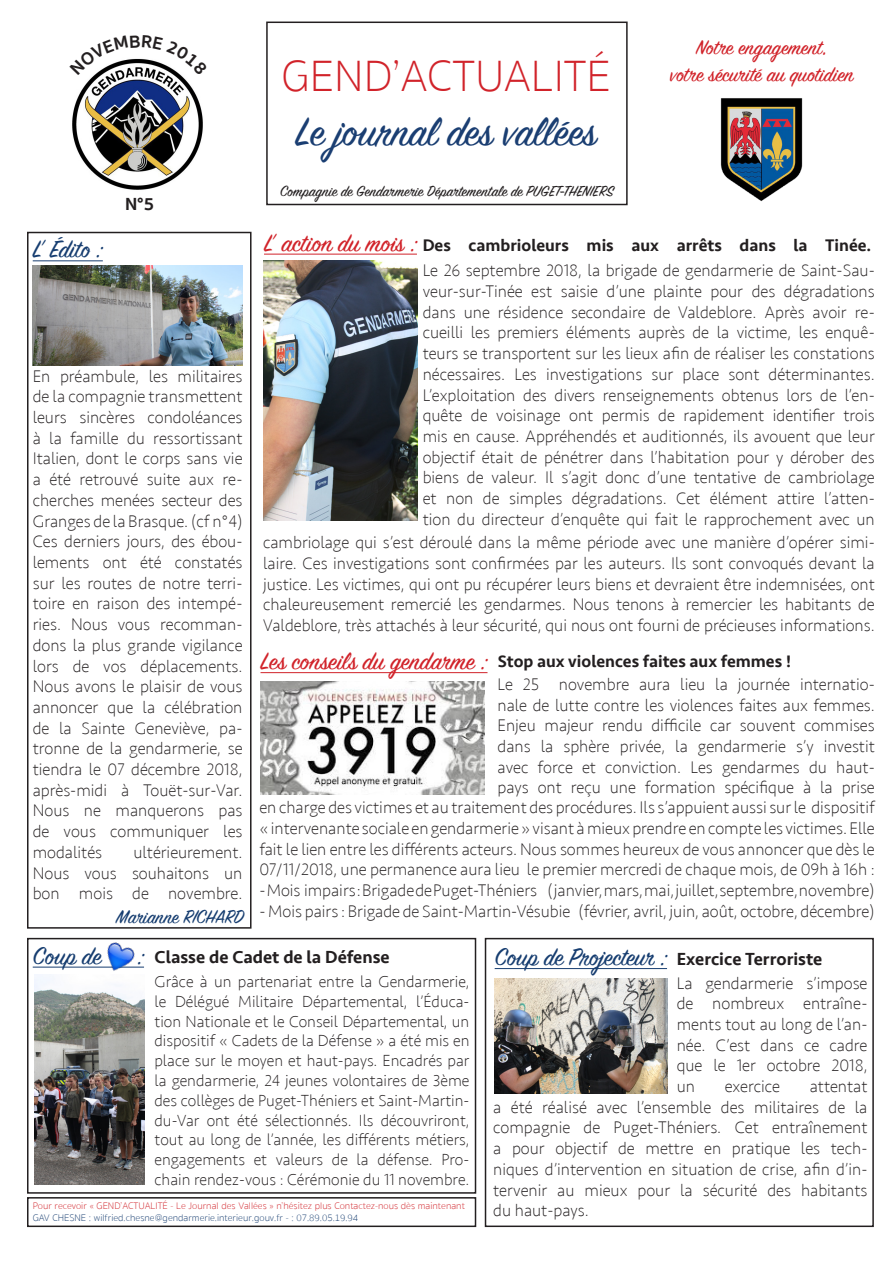
<style>
.page{position:relative;width:893px;height:1263px;background:#fff}
.page>*{position:absolute;margin:0;border:0;box-sizing:border-box;transform-origin:0 0}
.t1{font:45px "Sign Painter House Script";color:#1a3e72}
.t2{font:100 45px "Sukhumvit Set";color:#d1232a}
.t3{font:27px "Sign Painter House Script";color:#d1232a}
.t4{font:27px "Sign Painter House Script";color:#163d70}
.t5{font:22.5px "Sign Painter House Script";color:#d1232a}
.t6{font:21px "Sign Painter House Script";letter-spacing:-.005em;color:#163d70}
.t7{font:500 18px "Seravek";color:#231f20}
.t8{font:700 18px "Sukhumvit Set";color:#231f20}
.t9{font:200 17.25px/20.7px "Seravek";color:#231f20;text-align:justify}
.t10{font:500 17.25px "Seravek";color:#231f20}
.t11{font:200 16.5px/19.8px "Seravek";color:#231f20;text-align:justify}
.t12{font:16.5px "Sign Painter House Script";color:#231f20}
.t13{font:100 9.75px/11.7px "Sukhumvit Set";color:#d1232a}
.s1{color:#163d70}
</style>
<div class="page">
<div style="left:27px;top:232px;width:225px;height:697px;border:2px solid #231f20"></div>
<hr style="left:33px;top:261px;width:70px;height:1px;background:#163d70">
<hr style="left:264px;top:254px;width:153px;height:1px;background:#d1232a">
<div style="left:485px;top:938px;width:389px;height:289px;border:2px solid #231f20"></div>
<hr style="left:495px;top:968px;width:172px;height:1px;background:#163d70">
<img style="left:494px;top:978px;width:173px;height:116px">
<img style="left:33px;top:266px;width:209px;height:100px">
<div style="left:27px;top:1197px;width:449px;height:30px;border:2px solid #231f20"></div>
<div style="left:266px;top:22px;width:362px;height:183px;border:2px solid #231f20"></div>
<hr style="left:261px;top:672px;width:226px;height:1px;background:#d1232a">
<img style="left:720px;top:98px;width:83px;height:104px">
<div style="left:27px;top:938px;width:449px;height:256px;border:2px solid #231f20"></div>
<img style="left:72px;top:75px;width:131px;height:115px">
<img style="left:263px;top:261px;width:155px;height:260px">
<img style="left:261px;top:681px;width:224px;height:114px">
<hr style="left:33px;top:967px;width:111px;height:1px;background:#163d70">
<img style="left:34px;top:975px;width:111px;height:209px">
<img style="left:102px;top:940px;width:37px;height:37px">
<svg style="left:277px;top:335px;width:18px;height:7px"></svg>
<svg style="left:94px;top:58px;width:87px;height:17px"></svg>
<p class="t8" style="left:125px;top:190px;width:31px">N°5</p>
<p class="t2" style="left:281px;top:46px;width:331px">GEND’ACTUALITÉ</p>
<p class="t1" style="left:296px;top:104px;width:302px">Le journal des vallées</p>
<p class="t12" style="left:280px;top:180px;width:335px">Compagnie de Gendarmerie Départementale de PUGET-THENIERS</p>
<p class="t5" style="left:696px;top:33px;width:132px">Notre engagement,</p>
<p class="t5" style="left:670px;top:60px;width:185px">votre sécurité au quotidien</p>
<p class="t4" style="left:33px;top:233px;width:72px">L’ Édito :</p>
<p class="t3" style="left:264px;top:226px;width:154px">L’ action du mois :</p>
<p class="t10" style="left:423px;top:234px;width:450px">Des cambrioleurs mis aux arrêts dans la Tinée.</p>
<p class="t9" style="left:423px;top:260px;width:454px">Le 26 septembre 2018, la brigade de gendarmerie de Saint-Sau&shy;veur-sur-Tinée est saisie d’une plainte pour des dégradations dans une résidence secondaire de Valdeblore. Après avoir re&shy;cueilli les premiers éléments auprès de la victime, les enquê&shy;teurs se transportent sur les lieux afin de réaliser les constations nécessaires. Les investigations sur place sont déterminantes.<br>L’exploitation des divers renseignements obtenus lors de l’en&shy;quête de voisinage ont permis de rapidement identifier trois mis en cause. Appréhendés et auditionnés, ils avouent que leur objectif était de pénétrer dans l’habitation pour y dérober des biens de valeur. Il s’agit donc d’une tentative de cambriolage et non de simples dégradations. Cet élément attire l’atten&shy;tion du directeur d’enquête qui fait le rapprochement avec un</p>
<p class="t9" style="left:33px;top:366px;width:211px">En préambule, les militaires de la compagnie transmettent leurs sincères condoléances à la famille du ressortissant Italien, dont le corps sans vie a été retrouvé suite aux re&shy;cherches menées secteur des Granges de la Brasque. (cf n°4)</p>
<p class="t9" style="left:33px;top:531px;width:211px">Ces derniers jours, des ébou&shy;lements ont été constatés sur les routes de notre terri&shy;toire en raison des intempé&shy;ries. Nous vous recomman&shy;dons la plus grande vigilance lors de vos déplacements.</p>
<p class="t9" style="left:33px;top:676px;width:211px">Nous avons le plaisir de vous annoncer que la célébration de la Sainte Geneviève, pa&shy;tronne de la gendarmerie, se tiendra le 07 décembre 2018, après-midi à Touët-sur-Var.<br>Nous ne manquerons pas de vous communiquer les modalités</p>
<p class="t9" style="left:263px;top:532px;width:613px">cambriolage qui s’est déroulé dans la même période avec une manière d’opérer simi&shy;laire. Ces investigations sont confirmées par les auteurs. Ils sont convoqués devant la justice. Les victimes, qui ont pu récupérer leurs biens et devraient être indemnisées, ont chaleureusement remercié les gendarmes. Nous tenons à remercier les habitants de Valdeblore, très attachés à leur sécurité, qui nous ont fourni de précieuses informations.</p>
<p class="t3" style="left:261px;top:644px;width:228px">Les conseils du gendarme :</p>
<p class="t10" style="left:498px;top:651px;width:295px">Stop aux violences faites aux femmes !</p>
<p class="t9" style="left:497px;top:674px;width:379px">Le 25 novembre aura lieu la journée internatio&shy;nale de lutte contre les violences faites aux femmes.</p>
<p class="t9" style="left:497px;top:715px;width:379px">Enjeu majeur rendu difficile car souvent commises dans la sphère privée, la gendarmerie s’y investit avec force et conviction. Les gendarmes du haut&shy;pays ont reçu une formation spécifique à la prise</p>
<p class="t9" style="left:259px;top:797px;width:617px">en charge des victimes et au traitement des procédures. Ils s’appuient aussi sur le dispositif « intervenante sociale en gendarmerie » visant à mieux prendre en compte les victimes. Elle fait le lien entre les différents acteurs. Nous sommes heureux de vous annoncer que dès le 07/11/2018, une permanence aura lieu le premier mercredi de chaque mois, de 09h à 16h :</p>
<p class="t9" style="left:259px;top:880px;width:617px">- Mois impairs : Brigade de Puget-Théniers (janvier, mars, mai, juillet, septembre, novembre)</p>
<p class="t9" style="left:259px;top:901px;width:617px">- Mois pairs : Brigade de Saint-Martin-Vésubie (février, avril, juin, août, octobre, décembre)</p>
<p class="t9" style="left:133px;top:842px;width:111px">ultérieurement.</p>
<p class="t9" style="left:33px;top:863px;width:211px">Nous vous souhaitons un bon mois de novembre.</p>
<p class="t6" style="left:116px;top:903px;width:129px">Marianne RICHARD</p>
<p class="t4" style="left:33px;top:939px;width:70px">Coup de</p>
<p class="t4" style="left:137px;top:939px;width:8px">:</p>
<p class="t7" style="left:155px;top:945px;width:237px">Classe de Cadet de la Défense</p>
<p class="t11" style="left:155px;top:972px;width:316px">Grâce à un partenariat entre la Gendarmerie, le Délégué Militaire Départemental, l’Éduca&shy;tion Nationale et le Conseil Départemental, un dispositif « Cadets de la Défense » a été mis en place sur le moyen et haut-pays. Encadrés par la gendarmerie, 24 jeunes volontaires de 3ème des collèges de Puget-Théniers et Saint-Martin&shy;du-Var ont été sélectionnés. Ils découvriront, tout au long de l’année, les différents métiers, engagements et valeurs de la défense. Pro&shy;chain rendez-vous : Cérémonie du 11 novembre.</p>
<p class="t13" style="left:33px;top:1200px;width:434px">Pour recevoir « GEND’ACTUALITÉ - Le Journal des Vallées » n’hésitez plus Contactez-nous dès maintenant<br><span class="s1">GAV CHESNE : wilfried.chesne@gendarmerie.interieur.gouv.fr - : 07.89.05.19.94</span></p>
<p class="t4" style="left:495px;top:940px;width:174px">Coup de Projecteur :</p>
<p class="t7" style="left:677px;top:948px;width:147px">Exercice Terroriste</p>
<p class="t9" style="left:677px;top:973px;width:192px">La gendarmerie s’impose de nombreux entraîne&shy;ments tout au long de l’an&shy;née. C’est dans ce cadre</p>
<p class="t9" style="left:677px;top:1055px;width:192px">que le 1er octobre 2018, un</p>
<p class="t9" style="left:725px;top:1076px;width:57px">exercice</p>
<p class="t9" style="left:810px;top:1076px;width:59px">attentat</p>
<p class="t9" style="left:493px;top:1097px;width:376px">a été réalisé avec l’ensemble des militaires de la compagnie de Puget-Théniers. Cet entraînement a pour objectif de mettre en pratique les tech&shy;niques d’intervention en situation de crise, afin d’in&shy;tervenir au mieux pour la sécurité des habitants</p>
<p class="t9" style="left:493px;top:1200px;width:97px">du haut-pays.</p>
</div>
